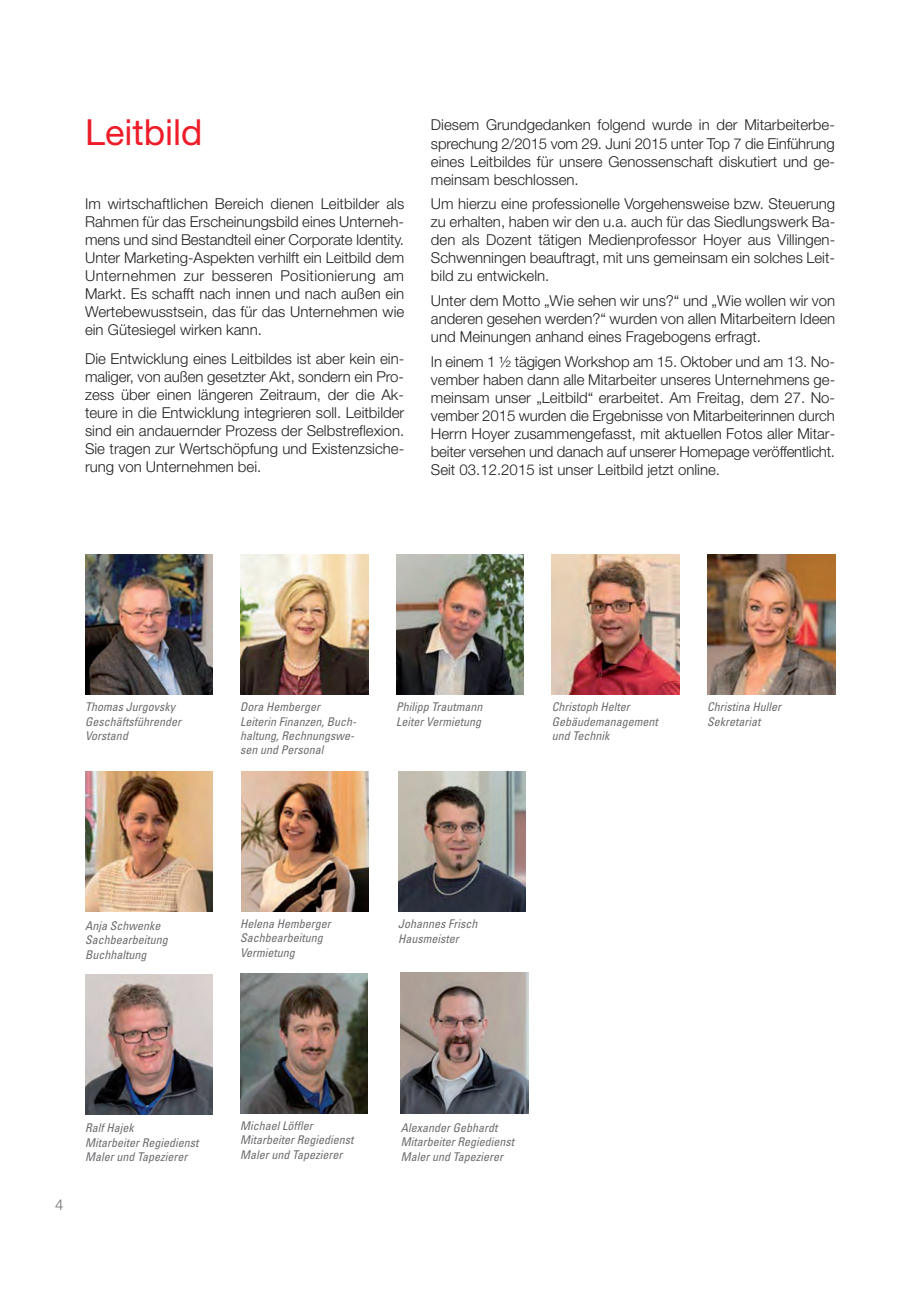
<style>
.page{position:relative;width:919px;height:1289px;background:#fff}
.page>*{position:absolute;margin:0;border:0;box-sizing:border-box;transform-origin:0 0}
.t1{font:36px "Helvetica Neue LT";color:#ee1c28}
.t2{font:300 15px/18px "Helvetica Neue LT";color:#231f20;text-align:justify}
.t3{font:300 15px "Helvetica Neue LT";color:#6c6d70}
.t4{font:italic condensed 12px/14.4px "Univers LT";color:#6c6d70}
</style>
<div class="page">
<img style="left:400px;top:972px;width:128px;height:141px">
<img style="left:240px;top:973px;width:128px;height:140px">
<img style="left:85px;top:974px;width:128px;height:140px">
<img style="left:398px;top:771px;width:127px;height:140px">
<img style="left:241px;top:771px;width:128px;height:140px">
<img style="left:85px;top:771px;width:128px;height:140px">
<img style="left:707px;top:554px;width:128px;height:141px">
<img style="left:552px;top:554px;width:127px;height:141px">
<img style="left:396px;top:554px;width:128px;height:141px">
<img style="left:241px;top:554px;width:127px;height:141px">
<img style="left:85px;top:554px;width:128px;height:141px">
<h1 class="t1" style="left:85px;top:120px;width:119px">Leitbild</h1>
<p class="t2" style="left:85px;top:196px;width:321px">Im wirtschaftlichen Bereich dienen Leitbilder als Rahmen für das Erscheinungsbild eines Unterneh&shy;mens und sind Bestandteil einer Corporate Identity.<br>Unter Marketing-Aspekten verhilft ein Leitbild dem Unternehmen zur besseren Positionierung am Markt. Es schafft nach innen und nach außen ein Wertebewusstsein, das für das Unternehmen wie ein Gütesiegel wirken kann.</p>
<p class="t2" style="left:85px;top:351px;width:321px">Die Entwicklung eines Leitbildes ist aber kein ein&shy;maliger, von außen gesetzter Akt, sondern ein Pro&shy;zess über einen längeren Zeitraum, der die Ak&shy;teure in die Entwicklung integrieren soll. Leitbilder sind ein andauernder Prozess der Selbstreflexion.<br>Sie tragen zur Wertschöpfung und Existenzsiche&shy;rung von Unternehmen bei.</p>
<p class="t2" style="left:431px;top:118px;width:406px">Diesem Grundgedanken folgend wurde in der Mitarbeiterbe&shy;sprechung 2/2015 vom 29. Juni 2015 unter Top 7 die Einführung eines Leitbildes für unsere Genossenschaft diskutiert und ge&shy;meinsam beschlossen.</p>
<p class="t2" style="left:431px;top:196px;width:406px">Um hierzu eine professionelle Vorgehensweise bzw. Steuerung zu erhalten, haben wir den u.a. auch für das Siedlungswerk Ba&shy;den als Dozent tätigen Medienprofessor Hoyer aus Villingen-Schwenningen beauftragt, mit uns gemeinsam ein solches Leit&shy;bild zu entwickeln.</p>
<p class="t2" style="left:431px;top:293px;width:406px">Unter dem Motto „Wie sehen wir uns?“ und „Wie wollen wir von anderen gesehen werden?“ wurden von allen Mitarbeitern Ideen und Meinungen anhand eines Fragebogens erfragt.</p>
<p class="t2" style="left:431px;top:354px;width:406px">In einem 1 ½ tägigen Workshop am 15. Oktober und am 13. No&shy;vember haben dann alle Mitarbeiter unseres Unternehmens ge&shy;meinsam unser „Leitbild“ erarbeitet. Am Freitag, dem 27. No&shy;vember 2015 wurden die Ergebnisse von Mitarbeiterinnen durch Herrn Hoyer zusammengefasst, mit aktuellen Fotos aller Mitar&shy;beiter versehen und danach auf unserer Homepage veröffentlicht.<br>Seit 03.12.2015 ist unser Leitbild jetzt online.</p>
<p class="t4" style="left:85px;top:700px;width:97px">Thomas Jurgovsky<br>Geschäftsführender<br>Vorstand</p>
<p class="t4" style="left:240px;top:700px;width:117px">Dora Hemberger<br>Leiterin Finanzen, Buch&shy;haltung, Rechnungswe&shy;sen und Personal</p>
<p class="t4" style="left:396px;top:700px;width:88px">Philipp Trautmann<br>Leiter Vermietung</p>
<p class="t4" style="left:551px;top:700px;width:107px">Christoph Helter<br>Gebäudemanagement und Technik</p>
<p class="t4" style="left:707px;top:700px;width:75px">Christina Huller<br>Sekretariat</p>
<p class="t4" style="left:85px;top:919px;width:84px">Anja Schwenke<br>Sachbearbeitung<br>Buchhaltung</p>
<p class="t4" style="left:240px;top:917px;width:92px">Helena Hemberger<br>Sachbearbeitung<br>Vermietung</p>
<p class="t4" style="left:398px;top:917px;width:81px">Johannes Frisch<br>Hausmeister</p>
<p class="t3" style="left:55px;top:1199px;width:10px">4</p>
<p class="t4" style="left:85px;top:1121px;width:115px">Ralf Hajek<br>Mitarbeiter Regiedienst<br>Maler und Tapezierer</p>
<p class="t4" style="left:240px;top:1119px;width:115px">Michael Löffler<br>Mitarbeiter Regiedienst<br>Maler und Tapezierer</p>
<p class="t4" style="left:400px;top:1121px;width:115px">Alexander Gebhardt<br>Mitarbeiter Regiedienst<br>Maler und Tapezierer</p>
</div>
